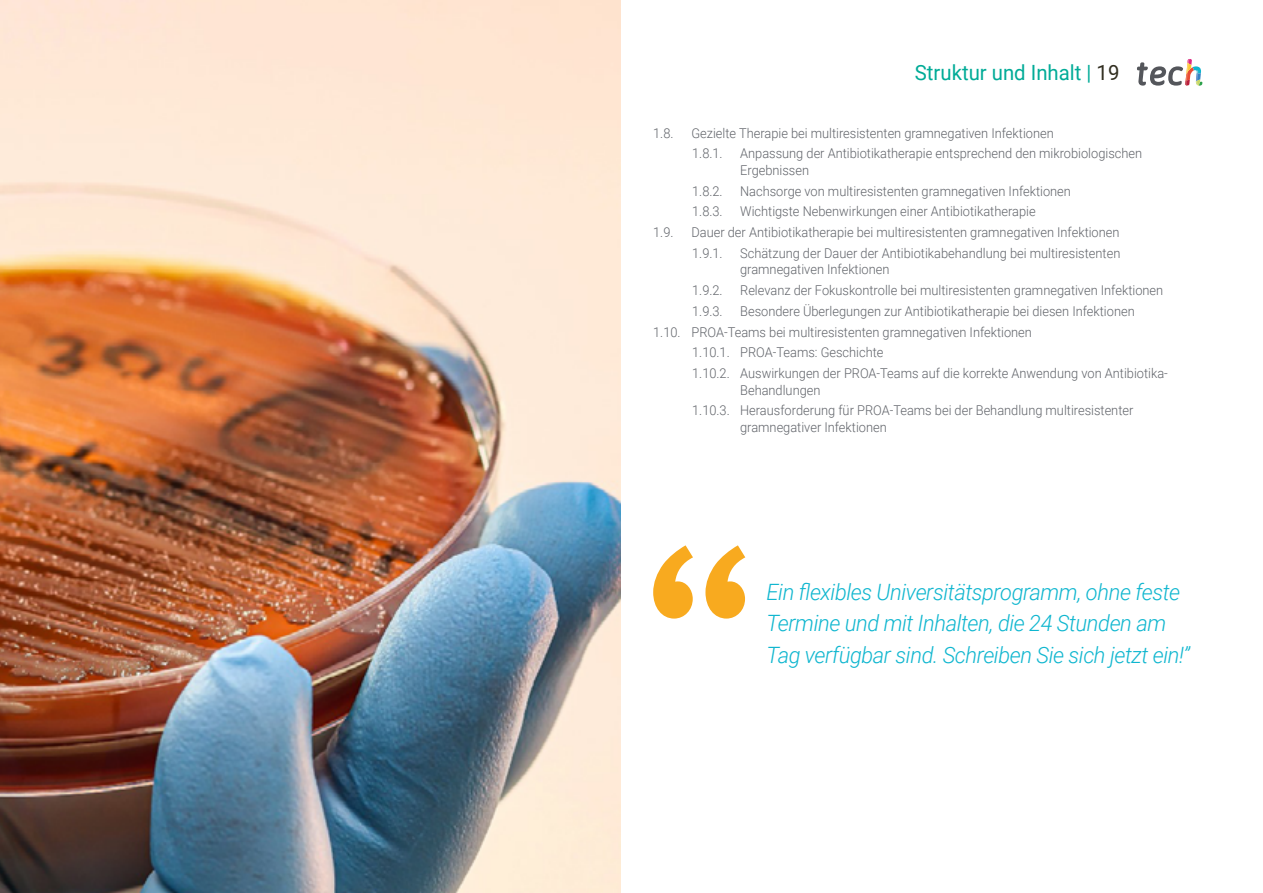
<style>
.page{position:relative;width:1263px;height:893px;background:#fff}
.page>*{position:absolute;margin:0;border:0;box-sizing:border-box;transform-origin:0 0}
.t1{font:italic 300 22.5px/31.5px "Roboto";letter-spacing:-.02em;color:#0fb6cf}
.t2{font:21px "Roboto";color:#00ab97}
.t3{font:300 13.5px/20.7px "Roboto";color:#61646a;scale:.95 1}
.s1{color:#312e20}
</style>
<div class="page">
<img style="left:0;top:0;width:621px;height:893px">
<svg style="left:653px;top:545px;width:92px;height:74px"></svg>
<svg style="left:1137px;top:59px;width:65px;height:27px"></svg>
<h2 class="t2" style="left:915px;top:57px;width:206px">Struktur und Inhalt | <span class="s1">19</span></h2>
<p class="t3" style="left:653px;top:122px;width:23px">1.8.</p>
<p class="t3" style="left:691px;top:122px;width:383px">Gezielte Therapie bei multiresistenten gramnegativen Infektionen<br>1.8.1.</p>
<p class="t3" style="left:740px;top:145px;width:425px;line-height:16.5px">Anpassung der Antibiotikatherapie entsprechend den mikrobiologischen<br>Ergebnissen</p>
<p class="t3" style="left:692px;top:180px;width:34px">1.8.2.</p>
<p class="t3" style="left:740px;top:180px;width:350px">Nachsorge von multiresistenten gramnegativen Infektionen</p>
<p class="t3" style="left:692px;top:201px;width:34px">1.8.3.</p>
<p class="t3" style="left:740px;top:201px;width:312px">Wichtigste Nebenwirkungen einer Antibiotikatherapie</p>
<p class="t3" style="left:653px;top:222px;width:23px">1.9.</p>
<p class="t3" style="left:691px;top:222px;width:452px">Dauer der Antibiotikatherapie bei multiresistenten gramnegativen Infektionen<br>1.9.1.</p>
<p class="t3" style="left:740px;top:244px;width:402px;line-height:16.5px">Schätzung der Dauer der Antibiotikabehandlung bei multiresistenten gramnegativen Infektionen</p>
<p class="t3" style="left:692px;top:280px;width:34px">1.9.2.</p>
<p class="t3" style="left:740px;top:280px;width:447px">Relevanz der Fokuskontrolle bei multiresistenten gramnegativen Infektionen</p>
<p class="t3" style="left:692px;top:300px;width:34px">1.9.3.</p>
<p class="t3" style="left:740px;top:300px;width:417px">Besondere Überlegungen zur Antibiotikatherapie bei diesen Infektionen</p>
<p class="t3" style="left:653px;top:321px;width:400px">1.10. PROA-Teams bei multiresistenten gramnegativen Infektionen</p>
<p class="t3" style="left:692px;top:342px;width:203px">1.10.1. PROA-Teams: Geschichte</p>
<p class="t3" style="left:692px;top:363px;width:502px">1.10.2. Auswirkungen der PROA-Teams auf die korrekte Anwendung von Antibiotika-</p>
<p class="t3" style="left:692px;top:379px;width:466px;text-indent:48px">Behandlungen<br>1.10.3. Herausforderung für PROA-Teams bei der Behandlung multiresistenter</p>
<p class="t3" style="left:740px;top:416px;width:156px">gramnegativer Infektionen</p>
<h1 class="t1" style="left:766px;top:575px;width:425px">Ein flexibles Universitätsprogramm, ohne feste<br>Termine und mit Inhalten, die 24 Stunden am<br>Tag verfügbar sind. Schreiben Sie sich jetzt ein!”</h1>
</div>
